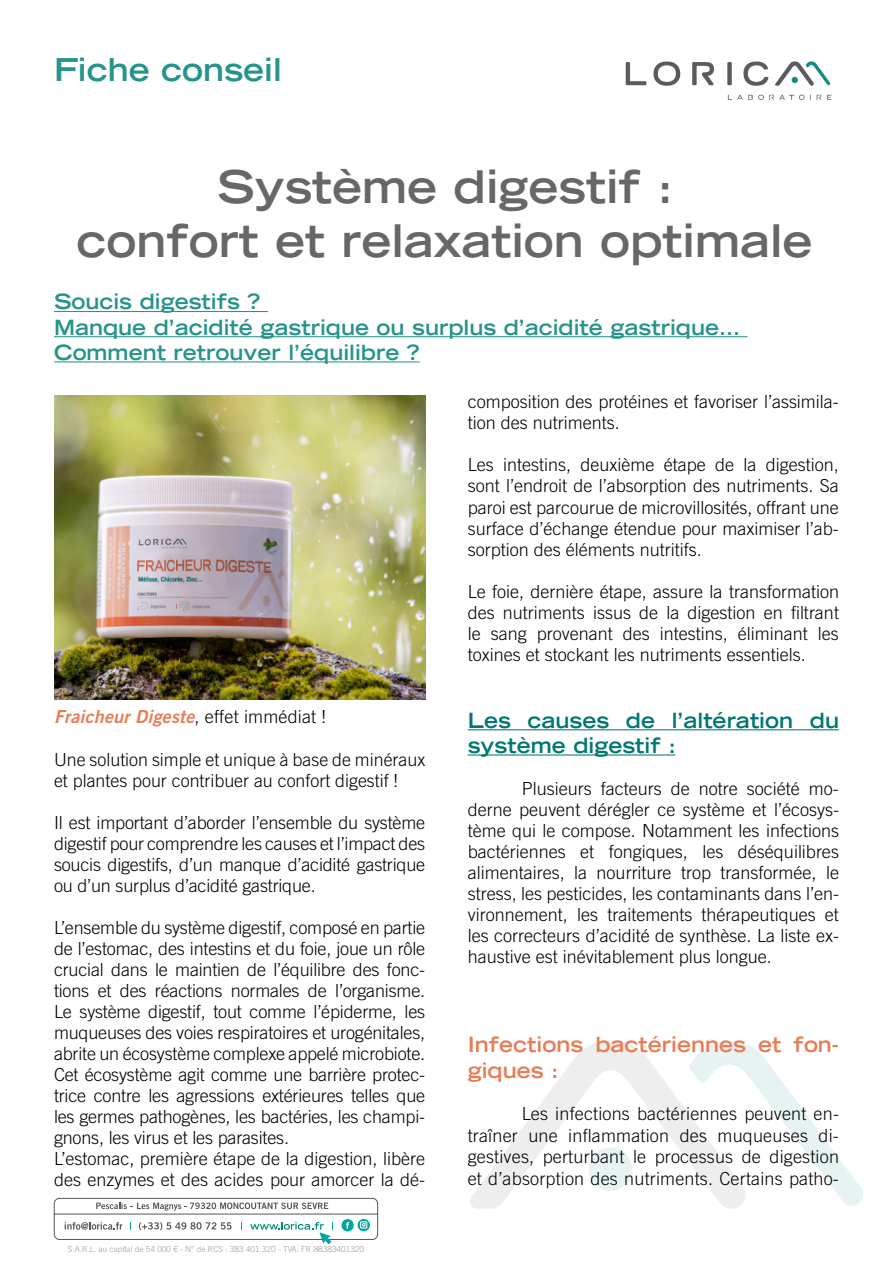
<style>
.page{position:relative;width:893px;height:1263px;background:#fff}
.page>*{position:absolute;margin:0;border:0;box-sizing:border-box;transform-origin:0 0}
.t1{font:700 expanded 45px/54px "Trade Gothic LT Std";color:#666766;text-align:center}
.t2{font:700 expanded 31.5px "Trade Gothic LT Std";color:#27948b}
.t3{font:700 expanded 21px/25.2px "Trade Gothic LT Std";color:#27948b}
.t4{font:700 expanded 21px/25.2px "Trade Gothic LT Std";color:#007872}
.t5{font:700 expanded 21px/25.2px "Trade Gothic LT Std";color:#e77d56}
.t6{font:300 18px/21px "Trade Gothic LT Std";letter-spacing:-.01em;color:#000;text-align:justify}
.t7{font:18px "Trade Gothic LT Std Bd 2 Obl";letter-spacing:.01em;color:#e77d56}
.t8{font:300 8.25px "Trade Gothic LT Std";color:#9d9d9c}
.s1{font-family:"Trade Gothic LT Std";font-weight:300;color:#000}
</style>
<div class="page">
<svg style="left:746px;top:1044px;width:117px;height:162px"></svg>
<svg style="left:470px;top:1041px;width:276px;height:168px"></svg>
<img style="left:625px;top:61px;width:207px;height:39px">
<svg style="left:54px;top:1198px;width:324px;height:46px"></svg>
<hr style="left:54px;top:311px;width:214px;height:1px;background:#27948b">
<hr style="left:54px;top:336px;width:694px;height:1px;background:#27948b">
<hr style="left:54px;top:361px;width:366px;height:1px;background:#27948b">
<img style="left:54px;top:395px;width:371px;height:304px">
<hr style="left:468px;top:729px;width:371px;height:1px;background:#007872">
<hr style="left:468px;top:754px;width:207px;height:1px;background:#007872">
<h2 class="t2" style="left:54px;top:49px;width:229px">Fiche conseil</h2>
<h1 class="t1" style="left:76px;top:158px;width:738px">Système digestif :<br>confort et relaxation optimale</h1>
<p class="t3" style="left:54px;top:289px;width:688px">Soucis digestifs ?<br>Manque d’acidité gastrique ou surplus d’acidité gastrique…<br>Comment retrouver l’équilibre ?</p>
<p class="t7" style="left:54px;top:706px;width:273px">Fraicheur Digeste<span class="s1">, effet immédiat !</span></p>
<p class="t6" style="left:54px;top:749px;width:373px">Une solution simple et unique à base de minéraux et plantes pour contribuer au confort digestif !</p>
<p class="t6" style="left:54px;top:812px;width:373px">Il est important d’aborder l’ensemble du système digestif pour comprendre les causes et l’impact des soucis digestifs, d’un manque d’acidité gastrique ou d’un surplus d’acidité gastrique.</p>
<p class="t6" style="left:54px;top:917px;width:373px;text-align:left">L’ensemble du système digestif, composé en partie de l’estomac, des intestins et du foie, joue un rôle crucial dans le maintien de l’équilibre des fonc&shy;tions et des réactions normales de l’organisme.<br>Le système digestif, tout comme l’épiderme, les muqueuses des voies respiratoires et urogénitales, abrite un écosystème complexe appelé microbiote.<br>Cet écosystème agit comme une barrière protec&shy;trice contre les agressions extérieures telles que les germes pathogènes, les bactéries, les champi&shy;gnons, les virus et les parasites.<br>L’estomac, première étape de la digestion, libère des enzymes et des acides pour amorcer la dé-</p>
<p class="t8" style="left:68px;top:1244px;width:298px">S.A.R.L. au capital de 54 000 € - N° de RCS : 383 401 320 - TVA: FR 88383401320</p>
<p class="t6" style="left:468px;top:391px;width:373px">composition des protéines et favoriser l’assimila&shy;tion des nutriments.</p>
<p class="t6" style="left:468px;top:454px;width:373px">Les intestins, deuxième étape de la digestion, sont l’endroit de l’absorption des nutriments. Sa paroi est parcourue de microvillosités, offrant une surface d’échange étendue pour maximiser l’ab&shy;sorption des éléments nutritifs.</p>
<p class="t6" style="left:468px;top:580px;width:373px">Le foie, dernière étape, assure la transformation des nutriments issus de la digestion en filtrant le sang provenant des intestins, éliminant les toxines et stockant les nutriments essentiels.</p>
<p class="t4" style="left:468px;top:707px;width:373px">Les causes de l’altération du système digestif :</p>
<p class="t6" style="left:468px;top:778px;width:373px;text-indent:54px">Plusieurs facteurs de notre société mo&shy;derne peuvent dérégler ce système et l’écosys&shy;tème qui le compose. Notamment les infections bactériennes et fongiques, les déséquilibres alimentaires, la nourriture trop transformée, le stress, les pesticides, les contaminants dans l’en&shy;vironnement, les traitements thérapeutiques et les correcteurs d’acidité de synthèse. La liste ex&shy;haustive est inévitablement plus longue.</p>
<p class="t5" style="left:468px;top:1032px;width:373px">Infections bactériennes et fon&shy;giques :</p>
<p class="t6" style="left:468px;top:1103px;width:373px;line-height:21.6px;text-indent:54px">Les infections bactériennes peuvent en&shy;traîner une inflammation des muqueuses di&shy;gestives, perturbant le processus de digestion et d’absorption des nutriments. Certains patho-</p>
</div>
